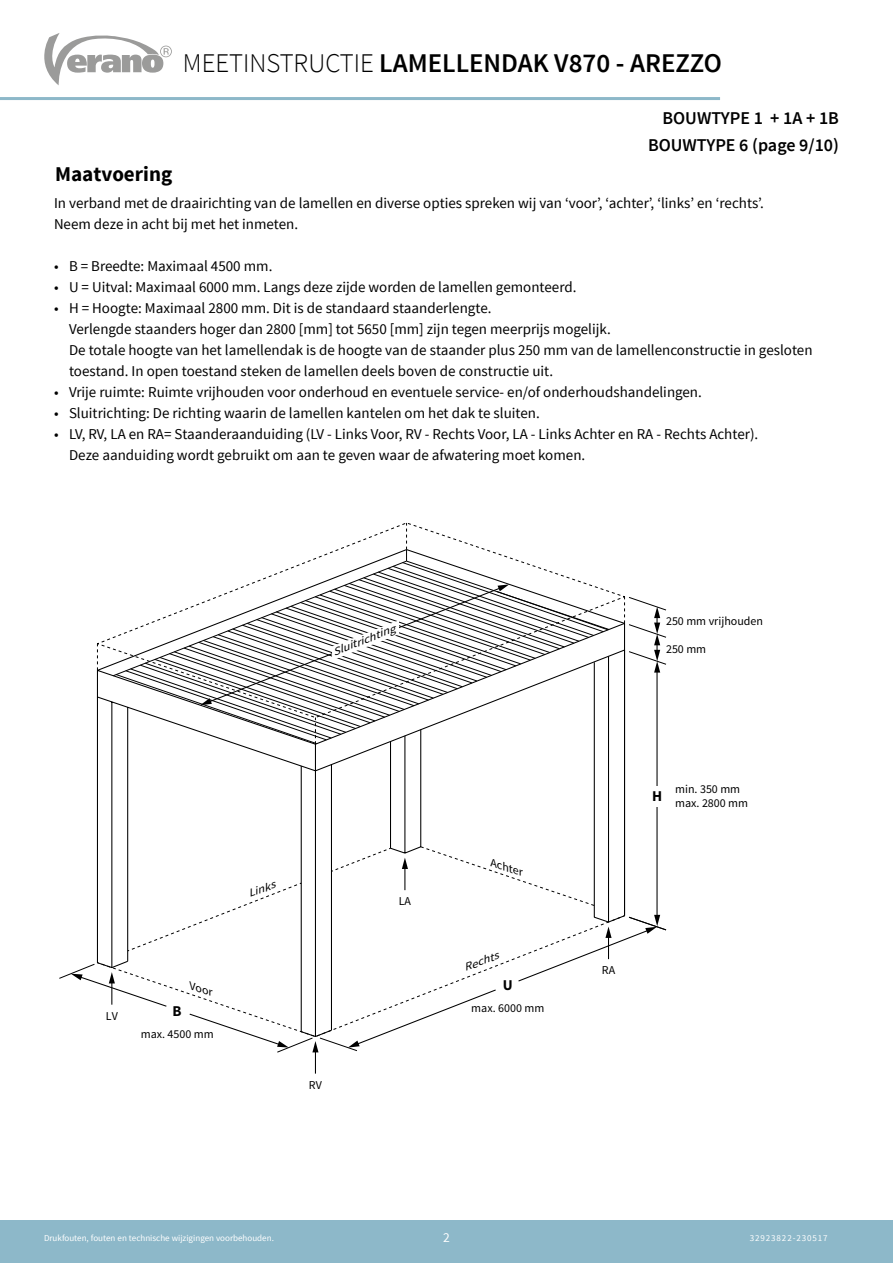
<style>
.page{position:relative;width:893px;height:1263px;background:#fff}
.page>*{position:absolute;margin:0;border:0;box-sizing:border-box;transform-origin:0 0}
.t1{font:600 27px "Source Sans Pro";color:#000}
.t2{font:700 21px "Source Sans Pro";color:#000}
.t3{font:600 18px/27px "Source Sans Pro";color:#000;text-align:right}
.t4{font:15px/21px "Source Sans Pro";color:#000}
.t5{font:700 15px "Source Sans Pro";color:#000}
.t6{font:13.5px "Source Sans Pro";color:#fff}
.t7{font:12px/14.4px "Source Sans Pro";color:#000}
.t8{font:italic 11.4px "Source Sans Pro";color:#000;scale:1.11 1}
.t9{font:italic 11.25px "Source Sans Pro";color:#000;scale:1.15 1}
.t10{font:italic 11.25px "Source Sans Pro";color:#000;scale:1.14 1}
.t11{font:9px "Source Sans Pro";color:#fff}
.t12{font:9px "Source Sans Pro";letter-spacing:.1em;color:#fff}
.s1{font-weight:300}
</style>
<div class="page">
<div style="left:0;top:1220px;width:893px;height:43px;background:#8db8c9"></div>
<svg style="left:44px;top:33px;width:128px;height:52px"></svg>
<hr style="left:0;top:97px;width:720px;height:3px;background:#8db8c9">
<svg style="left:71px;top:523px;width:596px;height:550px"></svg>
<h1 class="t1" style="left:183px;top:46px;width:540px"><span class="s1">MEETINSTRUCTIE</span> LAMELLENDAK V870 - AREZZO</h1>
<p class="t3" style="left:648px;top:105px;width:192px">BOUWTYPE 1 + 1A + 1B<br>BOUWTYPE 6 (page 9/10)</p>
<h2 class="t2" style="left:55px;top:160px;width:119px">Maatvoering</h2>
<p class="t4" style="left:54px;top:193px;width:711px">In verband met de draairichting van de lamellen en diverse opties spreken wij van ‘voor’, ‘achter’, ‘links’ en ‘rechts’.<br>Neem deze in acht bij met het inmeten.</p>
<p class="t4" style="left:54px;top:256px;width:220px">• B = Breedte: Maximaal 4500 mm.</p>
<p class="t4" style="left:54px;top:277px;width:524px">• U = Uitval: Maximaal 6000 mm. Langs deze zijde worden de lamellen gemonteerd.</p>
<p class="t4" style="left:69px;top:298px;width:745px;text-indent:-15px">• H = Hoogte: Maximaal 2800 mm. Dit is de standaard staanderlengte.<br>Verlengde staanders hoger dan 2800 [mm] tot 5650 [mm] zijn tegen meerprijs mogelijk.<br>De totale hoogte van het lamellendak is de hoogte van de staander plus 250 mm van de lamellenconstructie in gesloten toestand. In open toestand steken de lamellen deels boven de constructie uit.</p>
<p class="t4" style="left:54px;top:382px;width:649px">• Vrije ruimte: Ruimte vrijhouden voor onderhoud en eventuele service- en/of onderhoudshandelingen.</p>
<p class="t4" style="left:54px;top:403px;width:487px">• Sluitrichting: De richting waarin de lamellen kantelen om het dak te sluiten.</p>
<p class="t4" style="left:69px;top:424px;width:691px;text-indent:-15px">• LV, RV, LA en RA= Staanderaanduiding (LV - Links Voor, RV - Rechts Voor, LA - Links Achter en RA - Rechts Achter).<br>Deze aanduiding wordt gebruikt om aan te geven waar de afwatering moet komen.</p>
<p class="t9" style="left:330px;top:645px;width:59px;rotate:-21deg">Sluitrichting</p>
<p class="t7" style="left:106px;top:1009px;width:13px">LV</p>
<p class="t8" style="left:193px;top:978px;width:24px;rotate:18deg">Voor</p>
<p class="t10" style="left:246px;top:887px;width:26px;rotate:-21deg">Links</p>
<p class="t7" style="left:399px;top:894px;width:14px">LA</p>
<p class="t8" style="left:494px;top:856px;width:32px;rotate:18deg">Achter</p>
<p class="t10" style="left:462px;top:961px;width:33px;rotate:-21deg">Rechts</p>
<p class="t5" style="left:503px;top:975px;width:11px">U</p>
<p class="t5" style="left:172px;top:1001px;width:11px">B</p>
<p class="t7" style="left:471px;top:1001px;width:75px">max. 6000 mm</p>
<p class="t7" style="left:141px;top:1027px;width:75px">max. 4500 mm</p>
<p class="t7" style="left:309px;top:1078px;width:15px">RV</p>
<p class="t7" style="left:666px;top:614px;width:99px">250 mm vrijhouden</p>
<p class="t7" style="left:666px;top:641px;width:42px">250 mm</p>
<p class="t5" style="left:652px;top:787px;width:12px">H</p>
<p class="t7" style="left:675px;top:782px;width:75px">min. 350 mm max. 2800 mm</p>
<p class="t7" style="left:602px;top:963px;width:15px">RA</p>
<p class="t11" style="left:44px;top:1233px;width:231px">Drukfouten, fouten en technische wijzigingen voorbehouden.</p>
<p class="t6" style="left:443px;top:1229px;width:8px">2</p>
<p class="t12" style="left:750px;top:1233px;width:80px">32923822-230517</p>
</div>
